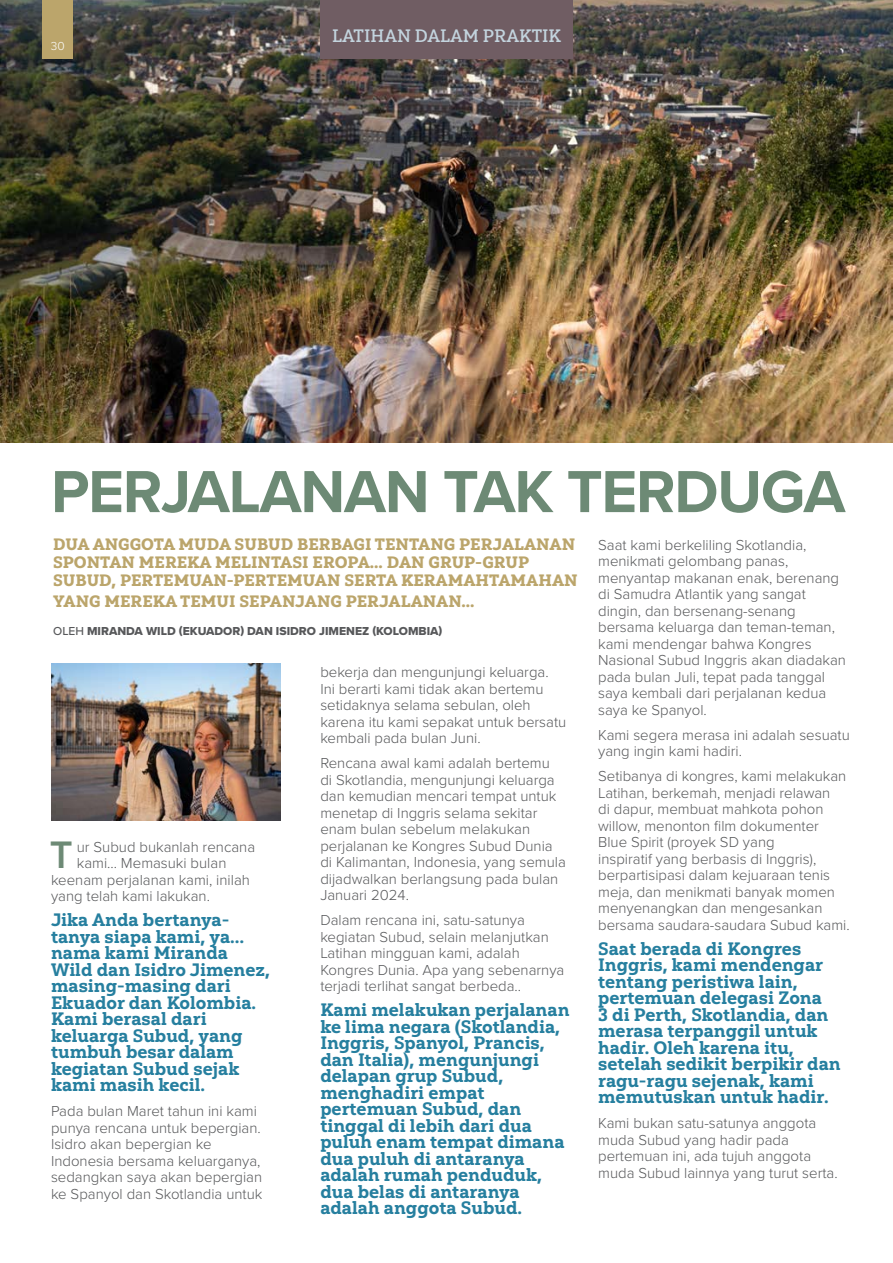
<style>
.page{position:relative;width:893px;height:1263px;background:#fff}
.page>*{position:absolute;margin:0;border:0;box-sizing:border-box;transform-origin:0 0}
.t1{font:700 61.5px "Proxima Nova";letter-spacing:-.02em;color:#6d8a75}
.Drop_cap_text{font:600 39.75px "Proxima Nova";color:#6d8a75}
.Pull_out_text{font:18px/16.5px "Yorkten Slab Nor Ex B";color:#267f9f}
.t2{font:18px "Yorkten Slab Nor Med";color:#c3d4de}
.t3{font:16.5px/18px "Yorkten Slab Nor Bla";color:#bba56b}
.Body_text{font:300 15px/16.5px "Proxima Nova";color:#57585a}
.Drop_cap_text-2{font:300 15px "Proxima Nova";color:#57585a}
.Body_text-2{font:12px "Proxima Nova Extrabld";color:#57585a}
.t4{font:300 12px "Proxima Nova";color:#fff}
.s1{font-family:"Proxima Nova";font-weight:500}
</style>
<div class="page">
<img style="left:0;top:0;width:893px;height:442px">
<img style="left:51px;top:663px;width:229px;height:158px">
<div style="left:320px;top:0;width:253px;height:58px;background:#705d63"></div>
<div style="left:43px;top:0;width:30px;height:58px;background:#bba56b"></div>
<p class="t4" style="left:51px;top:37px;width:15px">30</p>
<p class="t2" style="left:332px;top:25px;width:231px">LATIHAN DALAM PRAKTIK</p>
<p class="t1" style="left:51px;top:446px;width:796px">PERJALANAN TAK TERDUGA</p>
<p class="t3" style="left:53px;top:535px;width:526px">DUA ANGGOTA MUDA SUBUD BERBAGI TENTANG PERJALANAN<br>SPONTAN MEREKA MELINTASI EROPA... DAN GRUP-GRUP<br>SUBUD, PERTEMUAN-PERTEMUAN SERTA KERAMAHTAMAHAN</p>
<p class="t3" style="left:53px;top:592px;width:423px">YANG MEREKA TEMUI SEPANJANG PERJALANAN...</p>
<p class="Body_text-2" style="left:53px;top:622px;width:391px"><span class="s1">OLEH</span> MIRANDA WILD (EKUADOR) DAN ISIDRO JIMENEZ (KOLOMBIA)</p>
<p class="Body_text" style="left:598px;top:536px;width:249px">Saat kami berkeliling Skotlandia, menikmati gelombang panas, menyantap makanan enak, berenang di Samudra Atlantik yang sangat dingin, dan bersenang-senang bersama keluarga dan teman-teman, kami mendengar bahwa Kongres<br>Nasional Subud Inggris akan diadakan pada bulan Juli, tepat pada tanggal saya kembali dari perjalanan kedua saya ke Spanyol.</p>
<p class="Body_text" style="left:598px;top:726px;width:253px">Kami segera merasa ini adalah sesuatu yang ingin kami hadiri.</p>
<p class="Body_text" style="left:598px;top:767px;width:253px">Setibanya di kongres, kami melakukan Latihan, berkemah, menjadi relawan<br>di dapur, membuat mahkota pohon willow, menonton film dokumenter Blue Spirit (proyek SD yang<br>inspiratif yang berbasis di Inggris), berpartisipasi dalam kejuaraan tenis meja, dan menikmati banyak momen menyenangkan dan mengesankan bersama saudara-saudara Subud kami.</p>
<p class="Pull_out_text" style="left:598px;top:940px;width:244px">Saat berada di Kongres<br>Inggris, kami mendengar tentang peristiwa lain, pertemuan delegasi Zona<br>3 di Perth, Skotlandia, dan merasa terpanggil untuk hadir. Oleh karena itu, setelah sedikit berpikir dan ragu-ragu sejenak, kami memutuskan untuk hadir.</p>
<p class="Body_text" style="left:598px;top:1114px;width:241px">Kami bukan satu-satunya anggota muda Subud yang hadir pada pertemuan ini, ada tujuh anggota muda Subud lainnya yang turut serta.</p>
<p class="Body_text" style="left:320px;top:663px;width:247px">bekerja dan mengunjungi keluarga.<br>Ini berarti kami tidak akan bertemu setidaknya selama sebulan, oleh karena itu kami sepakat untuk bersatu kembali pada bulan Juni.</p>
<p class="Body_text" style="left:320px;top:754px;width:247px">Rencana awal kami adalah bertemu<br>di Skotlandia, mengunjungi keluarga dan kemudian mencari tempat untuk menetap di Inggris selama sekitar enam bulan sebelum melakukan perjalanan ke Kongres Subud Dunia di Kalimantan, Indonesia, yang semula dijadwalkan berlangsung pada bulan<br>Januari 2024.</p>
<p class="Body_text" style="left:320px;top:911px;width:246px">Dalam rencana ini, satu-satunya kegiatan Subud, selain melanjutkan Latihan mingguan kami, adalah Kongres Dunia. Apa yang sebenarnya terjadi terlihat sangat berbeda..</p>
<p class="Pull_out_text" style="left:320px;top:1002px;width:251px">Kami melakukan perjalanan ke lima negara (Skotlandia,<br>Inggris, Spanyol, Prancis, dan Italia), mengunjungi delapan grup Subud, menghadiri empat pertemuan Subud, dan tinggal di lebih dari dua puluh enam tempat dimana dua puluh di antaranya adalah rumah penduduk, dua belas di antaranya adalah anggota Subud.</p>
<p class="Drop_cap_text" style="left:50px;top:825px;width:24px">T</p>
<p class="Drop_cap_text-2" style="left:77px;top:835px;width:180px">ur Subud bukanlah rencana</p>
<p class="Drop_cap_text-2" style="left:77px;top:852px;width:151px">kami... Memasuki bulan</p>
<p class="Drop_cap_text-2" style="left:51px;top:868px;width:200px">keenam perjalanan kami, inilah</p>
<p class="Drop_cap_text-2" style="left:51px;top:885px;width:160px">yang telah kami lakukan.</p>
<p class="Pull_out_text" style="left:51px;top:911px;width:220px">Jika Anda bertanya&shy;tanya siapa kami, ya… nama kami Miranda<br>Wild dan Isidro Jimenez, masing-masing dari<br>Ekuador dan Kolombia.<br>Kami berasal dari keluarga Subud, yang tumbuh besar dalam kegiatan Subud sejak kami masih kecil.</p>
<p class="Body_text" style="left:51px;top:1102px;width:213px">Pada bulan Maret tahun ini kami punya rencana untuk bepergian.<br>Isidro akan bepergian ke<br>Indonesia bersama keluarganya, sedangkan saya akan bepergian ke Spanyol dan Skotlandia untuk</p>
</div>
